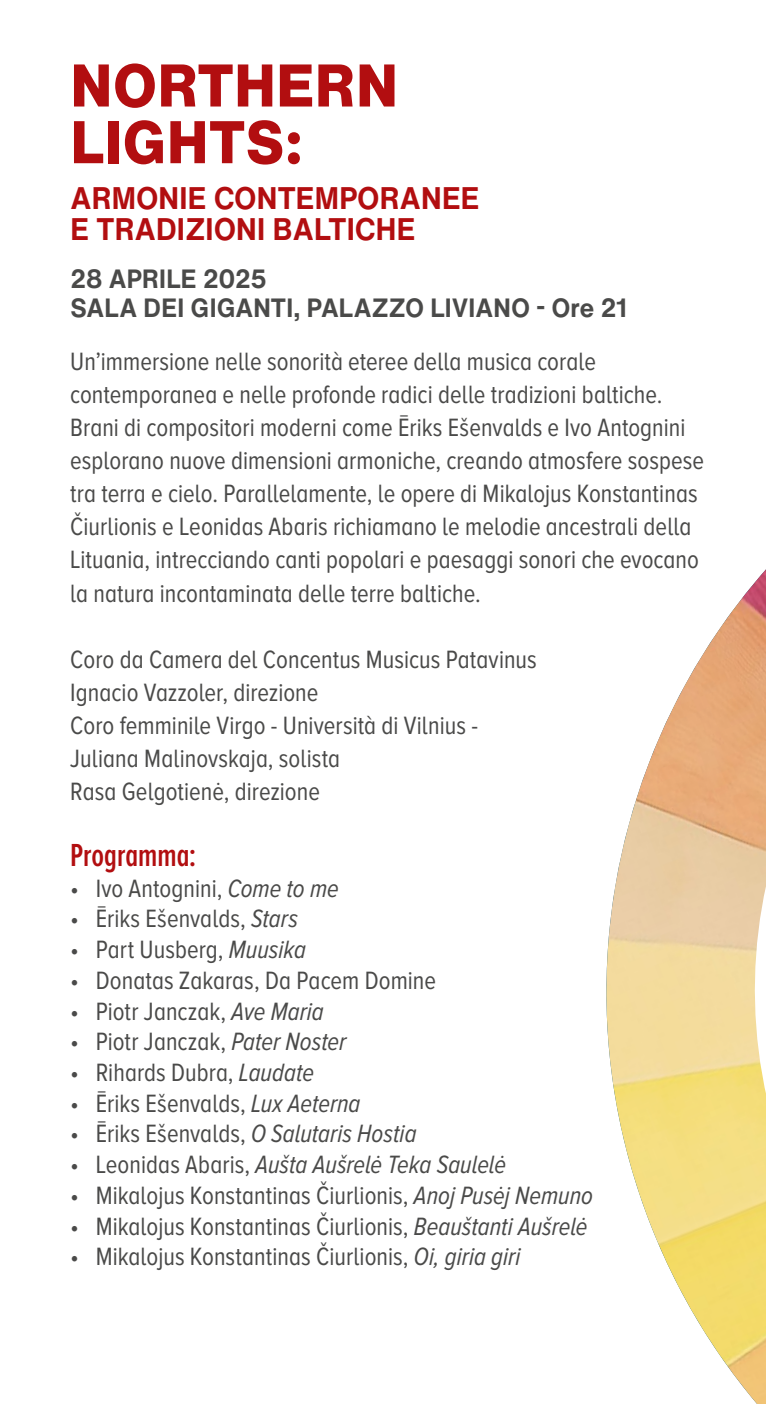
<style>
.page{position:relative;width:766px;height:1404px;background:#fff}
.page>*{position:absolute;margin:0;border:0;box-sizing:border-box;transform-origin:0 0}
.t1{font:800 58.95px/56.7px "Helvetica Now Text";letter-spacing:.01em;color:#b20e10;scale:.95 1}
.t2{font:600 33.07px "Proxima Nova Ex Cn";color:#b20e10;scale:.95 1}
.t3{font:700 30.6px/30.6px "Helvetica Now Text";letter-spacing:.01em;color:#b20e10;scale:.95 1}
.t4{font:25.88px/33.1px "Proxima Nova Cond";letter-spacing:.005em;color:#4a4a49;scale:.95 1}
.t5{font:700 25.88px/28.3px "Helvetica Now Text";letter-spacing:.005em;color:#4a4a49;scale:.95 1}
.t6{font:italic 25.88px "Proxima Nova Cond";letter-spacing:-.005em;color:#4a4a49;scale:.95 1}
.s1{font-style:italic}
.s2{font-style:normal}
</style>
<div class="page">
<img style="left:606px;top:678px;width:83px;height:628px">
<svg style="left:689px;top:570px;width:76px;height:833px;background:#efcf92"></svg>
<h1 class="t1" style="left:70px;top:56px;width:346px">NORTHERN<br>LIGHTS:</h1>
<p class="t3" style="left:70px;top:182px;width:432px">ARMONIE CONTEMPORANEE<br>E TRADIZIONI BALTICHE</p>
<p class="t5" style="left:70px;top:264px;width:588px">28 APRILE 2025<br>SALA DEI GIGANTI, PALAZZO LIVIANO - Ore 21</p>
<p class="t4" style="left:70px;top:346px;width:668px">Un’immersione nelle sonorità eteree della musica corale contemporanea e nelle profonde radici delle tradizioni baltiche.<br>Brani di compositori moderni come Ēriks Ešenvalds e Ivo Antognini esplorano nuove dimensioni armoniche, creando atmosfere sospese tra terra e cielo. Parallelamente, le opere di Mikalojus Konstantinas Čiurlionis e Leonidas Abaris richiamano le melodie ancestrali della Lituania, intrecciando canti popolari e paesaggi sonori che evocano la natura incontaminata delle terre baltiche.</p>
<p class="t4" style="left:70px;top:643px;width:492px">Coro da Camera del Concentus Musicus Patavinus Ignacio Vazzoler, direzione<br>Coro femminile Virgo - Università di Vilnius - Juliana Malinovskaja, solista<br>Rasa Gelgotienė, direzione</p>
<p class="t2" style="left:70px;top:830px;width:134px">Programma:</p>
<p class="t4" style="left:70px;top:872px;width:284px">• Ivo Antognini, <span class="s1">Come to me</span></p>
<p class="t4" style="left:70px;top:903px;width:241px">• Ēriks Ešenvalds, <span class="s1">Stars</span></p>
<p class="t4" style="left:70px;top:934px;width:250px">• Part Uusberg, <span class="s1">Muusika</span></p>
<p class="t4" style="left:70px;top:964px;width:386px">• Donatas Zakaras, Da Pacem Domine</p>
<p class="t4" style="left:70px;top:995px;width:268px">• Piotr Janczak, <span class="s1">Ave Maria</span></p>
<p class="t4" style="left:70px;top:1026px;width:292px">• Piotr Janczak, <span class="s1">Pater Noster</span></p>
<p class="t4" style="left:70px;top:1056px;width:258px">• Rihards Dubra, <span class="s1">Laudate</span></p>
<p class="t4" style="left:70px;top:1087px;width:307px">• Ēriks Ešenvalds, <span class="s1">Lux Aeterna</span></p>
<p class="t4" style="left:70px;top:1118px;width:366px">• Ēriks Ešenvalds, <span class="s1">O Salutaris Hostia</span></p>
<p class="t6" style="left:70px;top:1152px;width:460px"><span class="s2">• Leonidas Abaris,</span> Aušta Aušrelė Teka Saulelė</p>
<p class="t4" style="left:70px;top:1179px;width:551px">• Mikalojus Konstantinas Čiurlionis, <span class="s1">Anoj Pusėj Nemuno</span></p>
<p class="t4" style="left:70px;top:1210px;width:545px">• Mikalojus Konstantinas Čiurlionis, <span class="s1">Beauštanti Aušrelė</span></p>
<p class="t4" style="left:70px;top:1241px;width:475px">• Mikalojus Konstantinas Čiurlionis, <span class="s1">Oi, giria giri</span></p>
</div>
